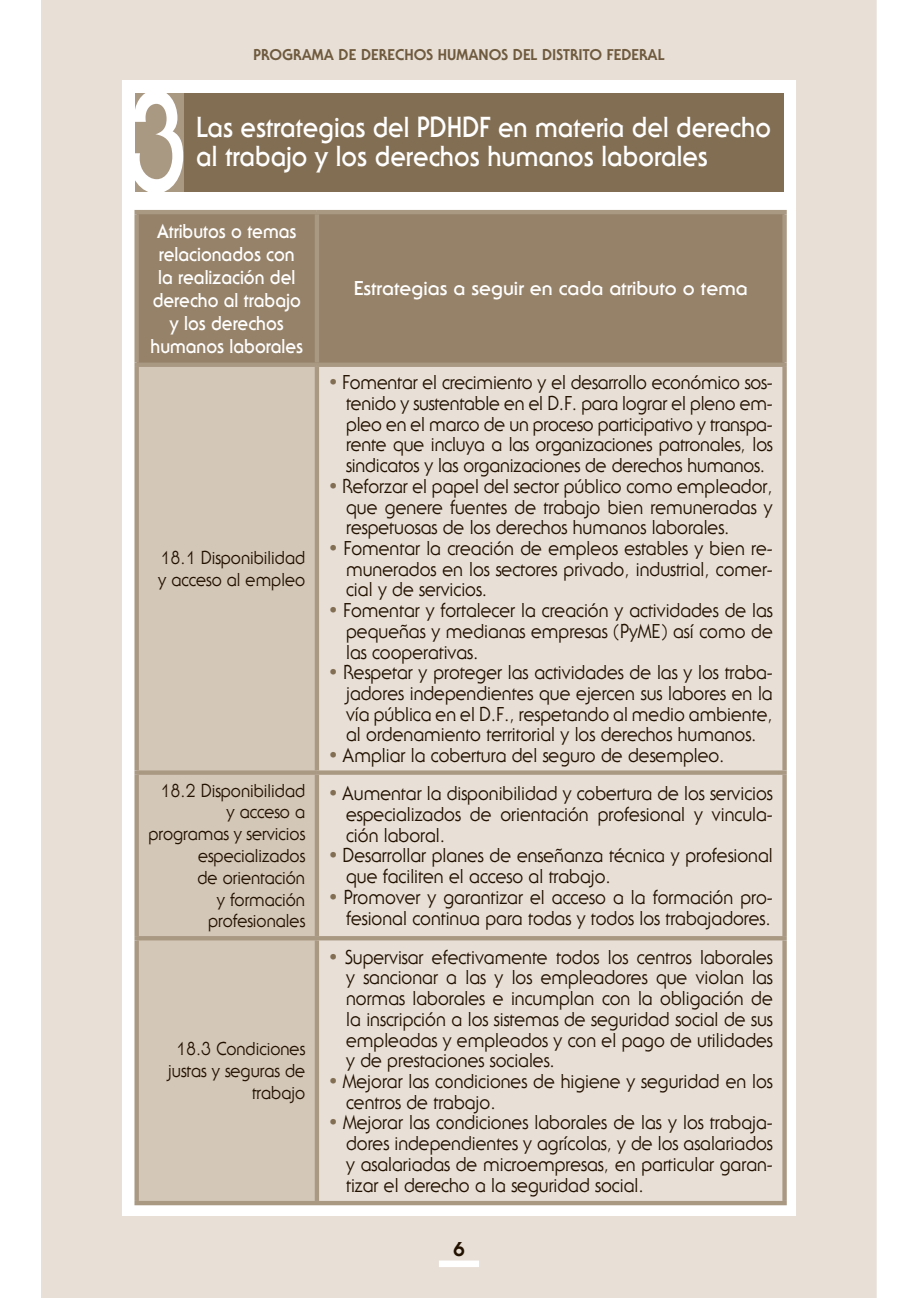
<style>
.page{position:relative;width:918px;height:1298px;background:#fff}
.page>*{position:absolute;margin:0;border:0;box-sizing:border-box;transform-origin:0 0}
.t1{font:700 28.4px/29.4px "Serif Gothic Std";color:#fff;scale:.9 1}
.t2{font:19.6px/20.8px "Serif Gothic Std";color:#231100;scale:.9 1}
.t3{font:700 19.6px/23px "Serif Gothic Std";color:#fff;text-align:center;scale:.9 1}
.t4{font:700 19.6px "Serif Gothic Std";color:#fff}
.t5{font:800 19.6px "Serif Gothic Std";color:#231100}
.t6{font:18.4px/21.8px "Serif Gothic Std";color:#231100;text-align:right;scale:.9 1}
.t7{font:800 15.2px "Serif Gothic Std";color:#6f5a3e}
</style>
<div class="page">
<div style="left:42px;top:0;width:834px;height:1298px;background:#e8e0d7"></div>
<div style="left:122px;top:80px;width:674px;height:1136px;background:#fff"></div>
<div style="left:439px;top:1261px;width:40px;height:6px;background:#fff"></div>
<div style="left:135px;top:93px;width:648px;height:99px;background:#826e53"></div>
<svg style="left:135px;top:93px;width:48px;height:99px;background:#cec5b8"></svg>
<div style="left:139px;top:214px;width:643px;height:149px;background:#968269"></div>
<div style="left:139px;top:367px;width:176px;height:834px;background:#d3c7b8"></div>
<div style="left:319px;top:367px;width:463px;height:834px;background:#e8e0d7"></div>
<hr style="left:315px;top:214px;width:4px;height:149px;background:#a99882">
<hr style="left:315px;top:367px;width:4px;height:403px;background:#a99882">
<hr style="left:315px;top:775px;width:4px;height:161px;background:#a99882">
<hr style="left:315px;top:940px;width:4px;height:261px;background:#a99882">
<hr style="left:135px;top:210px;width:182px;height:4px;background:#a99882">
<div style="left:134px;top:214px;width:5px;height:149px;background:#a99882"></div>
<hr style="left:317px;top:210px;width:470px;height:4px;background:#a99882">
<div style="left:782px;top:214px;width:5px;height:149px;background:#a99882"></div>
<hr style="left:134px;top:363px;width:183px;height:4px;background:#a99882">
<div style="left:134px;top:367px;width:5px;height:403px;background:#a99882"></div>
<hr style="left:317px;top:363px;width:470px;height:4px;background:#a99882">
<div style="left:782px;top:367px;width:5px;height:403px;background:#a99882"></div>
<div style="left:134px;top:770px;width:183px;height:5px;background:#a99882"></div>
<div style="left:134px;top:775px;width:5px;height:161px;background:#a99882"></div>
<div style="left:317px;top:770px;width:470px;height:5px;background:#a99882"></div>
<div style="left:782px;top:775px;width:5px;height:161px;background:#a99882"></div>
<div style="left:134px;top:940px;width:5px;height:261px;background:#a99882"></div>
<div style="left:782px;top:940px;width:5px;height:261px;background:#a99882"></div>
<hr style="left:134px;top:936px;width:653px;height:4px;background:#a99882">
<hr style="left:134px;top:1201px;width:653px;height:4px;background:#a99882">
<svg style="left:330px;top:379px;width:12px;height:11px"></svg>
<svg style="left:330px;top:483px;width:13px;height:11px"></svg>
<svg style="left:330px;top:545px;width:13px;height:11px"></svg>
<svg style="left:330px;top:607px;width:13px;height:11px"></svg>
<svg style="left:330px;top:669px;width:13px;height:11px"></svg>
<svg style="left:330px;top:752px;width:13px;height:11px"></svg>
<svg style="left:330px;top:790px;width:12px;height:11px"></svg>
<svg style="left:330px;top:852px;width:12px;height:11px"></svg>
<svg style="left:330px;top:894px;width:12px;height:11px"></svg>
<svg style="left:330px;top:954px;width:12px;height:11px"></svg>
<svg style="left:330px;top:1078px;width:12px;height:11px"></svg>
<svg style="left:330px;top:1119px;width:12px;height:11px"></svg>
<p class="t7" style="left:253px;top:50px;width:413px">PROGRAMA DE DERECHOS HUMANOS DEL DISTRITO FEDERAL</p>
<h1 class="t1" style="left:196px;top:115px;width:640px">Las estrategias del PDHDF en materia del derecho al trabajo y los derechos humanos laborales</h1>
<p class="t3" style="left:151px;top:222px;width:171px">Atributos o temas relacionados con la realización del derecho al trabajo y los derechos humanos laborales</p>
<p class="t6" style="left:158px;top:549px;width:165px;text-align:left">18.1 Disponibilidad y acceso al empleo</p>
<p class="t4" style="left:354px;top:281px;width:396px">Estrategias a seguir en cada atributo o tema</p>
<p class="t2" style="left:342px;top:374px;width:480px">Fomentar el crecimiento y el desarrollo económico sos&shy;tenido y sustentable en el D.F. para lograr el pleno em&shy;pleo en el marco de un proceso participativo y transpa&shy;rente que incluya a las organizaciones patronales, los sindicatos y las organizaciones de derechos humanos.<br>Reforzar el papel del sector público como empleador, que genere fuentes de trabajo bien remuneradas y respetuosas de los derechos humanos laborales.<br>Fomentar la creación de empleos estables y bien re&shy;munerados en los sectores privado, industrial, comer&shy;cial y de servicios.<br>Fomentar y fortalecer la creación y actividades de las pequeñas y medianas empresas (PyME) así como de las cooperativas.<br>Respetar y proteger las actividades de las y los traba&shy;jadores independientes que ejercen sus labores en la vía pública en el D.F., respetando al medio ambiente, al ordenamiento territorial y los derechos humanos.<br>Ampliar la cobertura del seguro de desempleo.</p>
<p class="t6" style="left:148px;top:781px;width:176px">18.2 Disponibilidad y acceso a programas y servicios especializados<br>de orientación<br>y formación profesionales</p>
<p class="t2" style="left:342px;top:785px;width:480px">Aumentar la disponibilidad y cobertura de los servicios especializados de orientación profesional y vincula&shy;ción laboral.<br>Desarrollar planes de enseñanza técnica y profesional que faciliten el acceso al trabajo.<br>Promover y garantizar el acceso a la formación pro&shy;fesional continua para todas y todos los trabajadores.</p>
<p class="t6" style="left:168px;top:1040px;width:154px">18.3 Condiciones justas y seguras de trabajo</p>
<p class="t2" style="left:343px;top:949px;width:479px">Supervisar efectivamente todos los centros laborales y sancionar a las y los empleadores que violan las normas laborales e incumplan con la obligación de la inscripción a los sistemas de seguridad social de sus empleadas y empleados y con el pago de utilidades y de prestaciones sociales.<br>Mejorar las condiciones de higiene y seguridad en los centros de trabajo.<br>Mejorar las condiciones laborales de las y los trabaja&shy;dores independientes y agrícolas, y de los asalariados y asalariadas de microempresas, en particular garan&shy;tizar el derecho a la seguridad social.</p>
<p class="t5" style="left:453px;top:1242px;width:13px">6</p>
</div>
